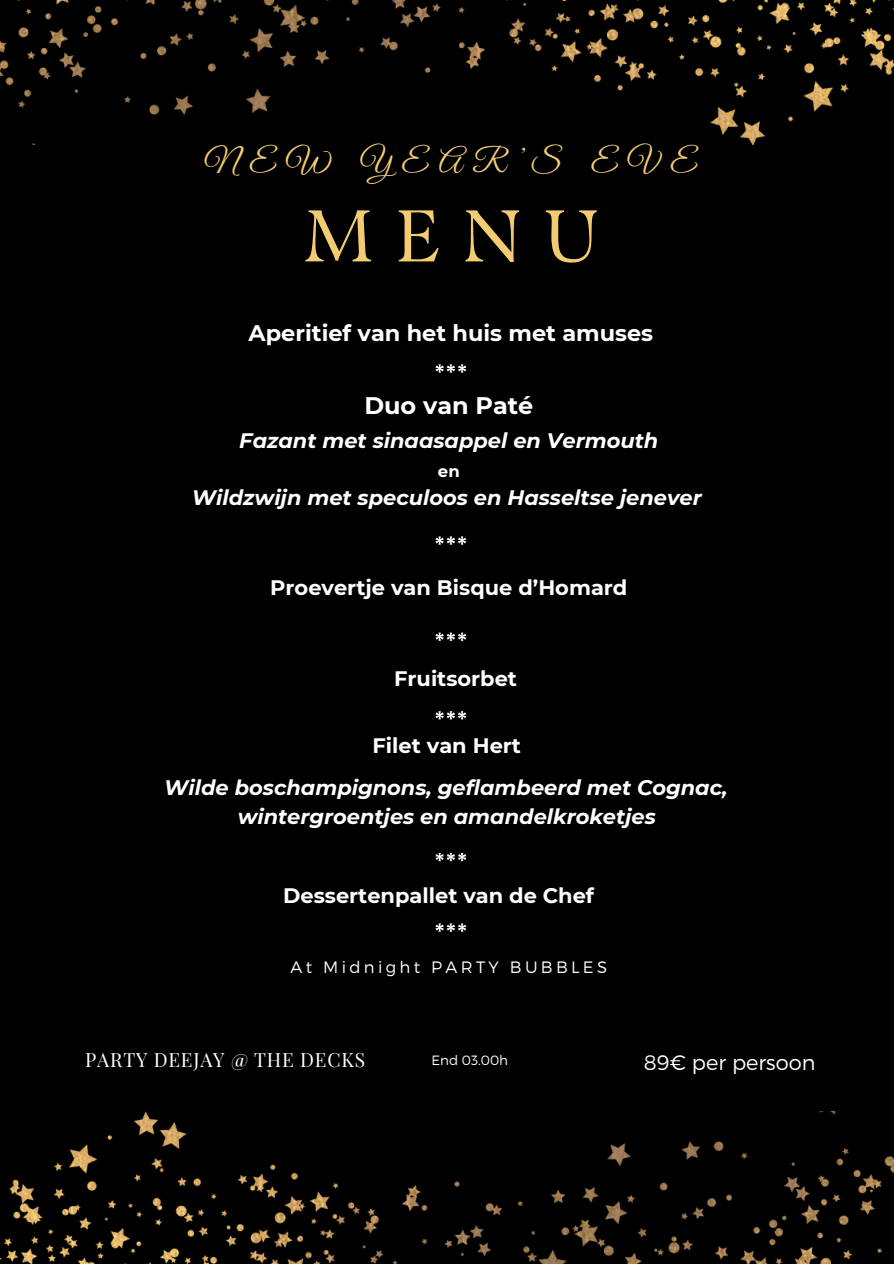
<style>
.page{position:relative;width:894px;height:1264px;background:#fff}
.page>*{position:absolute;margin:0;border:0;box-sizing:border-box;transform-origin:0 0}
.t1{font:73.2px "TY Serif D";color:#f3cc72}
.t2{font:70.5px "Atteron";color:#fff}
.t3{font:32.7px "Great Vibes";letter-spacing:.32em;color:#f3cc72}
.t4{font:700 24px "Montserrat";color:#fff}
.t5{font:700 22.5px "Montserrat";color:#fff}
.t6{font:italic 700 21px "Montserrat";color:#fff}
.t7{font:700 21px "Montserrat";color:#fff}
.t8{font:300 21px "Montserrat";color:#fff}
.t9{font:19.2px "Playfair Display";letter-spacing:.04em;color:#fff}
.t10{font:300 16.5px "Montserrat";letter-spacing:.2em;color:#fff}
.t11{font:700 16.5px "Montserrat";color:#fff}
.t12{font:300 13.5px "Montserrat";color:#fff}
</style>
<div class="page">
<div style="left:0;top:0;width:893px;height:1263px;background:#000"></div>
<img style="left:0;top:1111px;width:893px;height:152px">
<img style="left:0;top:0;width:893px;height:145px">
<p class="t3" style="left:205px;top:143px;width:493px">NEW YEAR’S EVE</p>
<h1 class="t1" style="left:304px;top:192px;width:295px">MENU</h1>
<h5 class="t5" style="left:248px;top:319px;width:406px">Aperitief van het huis met amuses</h5>
<h3 class="t2" style="left:434px;top:347px;width:35px">***</h3>
<p class="t4" style="left:364px;top:390px;width:170px">Duo van Paté</p>
<h5 class="t6" style="left:239px;top:427px;width:420px">Fazant met sinaasappel en Vermouth</h5>
<p class="t11" style="left:438px;top:460px;width:23px">en</p>
<h5 class="t6" style="left:192px;top:484px;width:511px">Wildzwijn met speculoos en Hasseltse jenever</h5>
<p class="t2" style="left:434px;top:519px;width:35px">***</p>
<h5 class="t7" style="left:270px;top:574px;width:358px">Proevertje van Bisque d’Homard</h5>
<p class="t2" style="left:434px;top:615px;width:35px">***</p>
<h5 class="t7" style="left:394px;top:665px;width:124px">Fruitsorbet</h5>
<h5 class="t2" style="left:434px;top:694px;width:35px">***</h5>
<h5 class="t7" style="left:372px;top:732px;width:150px">Filet van Hert</h5>
<p class="t6" style="left:164px;top:774px;width:564px">Wilde boschampignons, geflambeerd met Cognac,</p>
<p class="t6" style="left:238px;top:803px;width:419px">wintergroentjes en amandelkroketjes</p>
<h5 class="t2" style="left:434px;top:835px;width:35px">***</h5>
<p class="t7" style="left:283px;top:882px;width:312px">Dessertenpallet van de Chef</p>
<p class="t2" style="left:434px;top:906px;width:35px">***</p>
<p class="t10" style="left:290px;top:956px;width:318px">At Midnight PARTY BUBBLES</p>
<h3 class="t9" style="left:85px;top:1046px;width:281px">PARTY DEEJAY @ THE DECKS</h3>
<h6 class="t12" style="left:431px;top:1051px;width:78px">End 03.00h</h6>
<h4 class="t8" style="left:643px;top:1048px;width:173px">89€ per persoon</h4>
</div>
